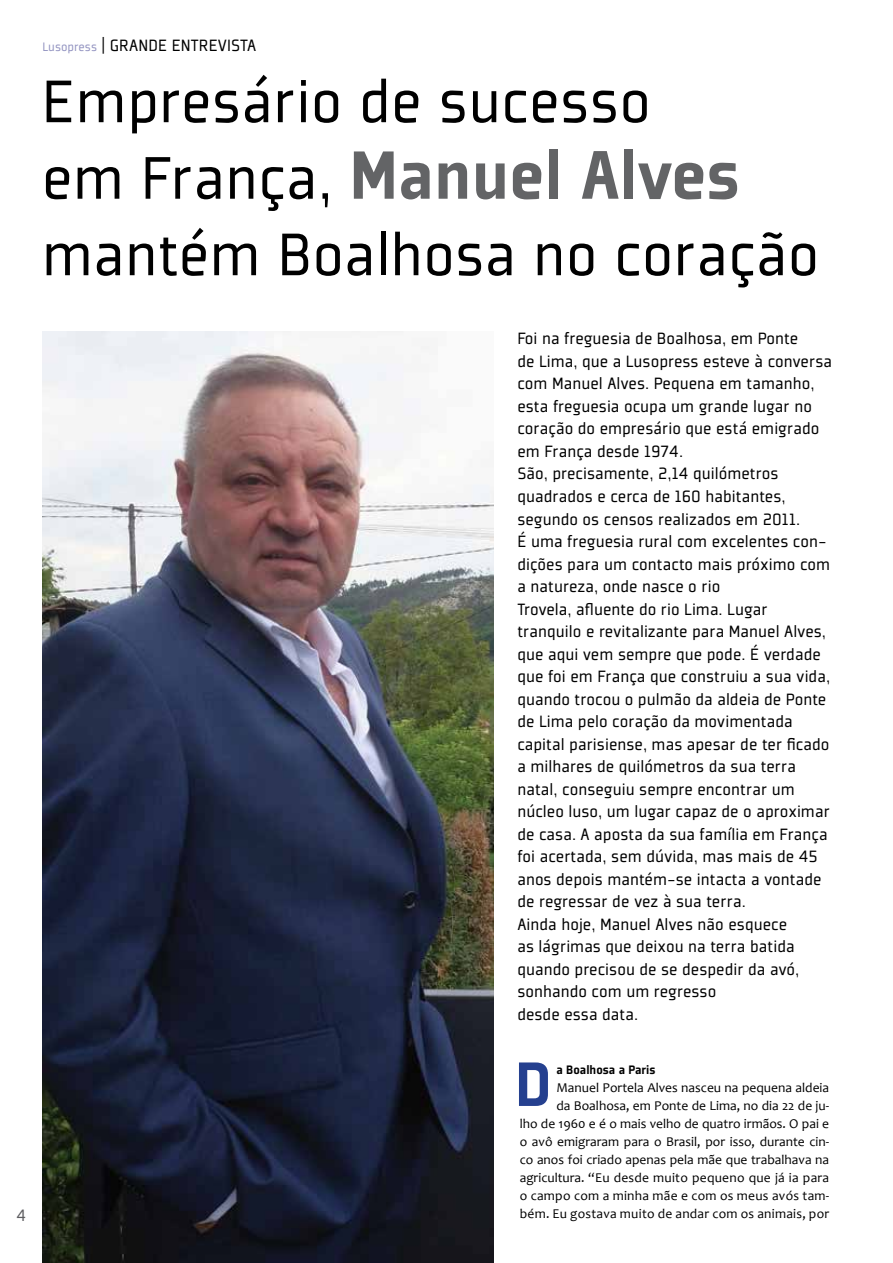
<style>
.page{position:relative;width:893px;height:1263px;background:#fff}
.page>*{position:absolute;margin:0;border:0;box-sizing:border-box;transform-origin:0 0}
.t1{font:75px "Plexes Black Pro";color:#636466}
.t2{font:69px "Plexes Black Pro";color:#25408f}
.t3{font:66px "Plexes Book Pro";color:#000}
.t4{font:18px/22.5px "Plexes Book Pro";color:#000}
.t5{font:18px "Plexes Book Pro";color:#5d5d60}
.t6{font:13.5px/18px "Candara";color:#000;text-align:right}
.t7{font:13.5px "Plexes Black Pro";color:#000}
.s1{font-size:13.5px;color:#9394c1}
.s2{font-family:"Plexes Book Pro";font-size:66px;color:#000}
</style>
<div class="page">
<img style="left:43px;top:332px;width:450px;height:931px">
<p class="t5" style="left:16px;top:1203px;width:11px">4</p>
<p class="t4" style="left:43px;top:34px;width:215px"><span class="s1">Lusopress</span> | GRANDE ENTREVISTA</p>
<h3 class="t3" style="left:42px;top:58px;width:611px">Empresário de sucesso</h3>
<h1 class="t1" style="left:42px;top:126px;width:700px"><span class="s2">em França,</span> Manuel Alves</h1>
<h3 class="t3" style="left:42px;top:211px;width:779px">mantém Boalhosa no coração</h3>
<p class="t4" style="left:517px;top:327px;width:316px">Foi na freguesia de Boalhosa, em Ponte<br>de Lima, que a Lusopress esteve à conversa com Manuel Alves. Pequena em tamanho, esta freguesia ocupa um grande lugar no coração do empresário que está emigrado em França desde 1974.<br>São, precisamente, 2,14 quilómetros quadrados e cerca de 160 habitantes, segundo os censos realizados em 2011.<br>É uma freguesia rural com excelentes con&shy;dições para um contacto mais próximo com a natureza, onde nasce o rio<br>Trovela, afluente do rio Lima. Lugar tranquilo e revitalizante para Manuel Alves, que aqui vem sempre que pode. É verdade que foi em França que construiu a sua vida, quando trocou o pulmão da aldeia de Ponte de Lima pelo coração da movimentada capital parisiense, mas apesar de ter ficado a milhares de quilómetros da sua terra natal, conseguiu sempre encontrar um núcleo luso, um lugar capaz de o aproximar de casa. A aposta da sua família em França foi acertada, sem dúvida, mas mais de 45 anos depois mantém-se intacta a vontade de regressar de vez à sua terra.<br>Ainda hoje, Manuel Alves não esquece<br>as lágrimas que deixou na terra batida quando precisou de se despedir da avó, sonhando com um regresso<br>desde essa data.</p>
<h2 class="t2" style="left:515px;top:1039px;width:39px">D</h2>
<p class="t7" style="left:556px;top:1061px;width:101px">a Boalhosa a Paris</p>
<p class="t6" style="left:520px;top:1078px;width:311px">Manuel Portela Alves nasceu na pequena aldeia<br>da Boalhosa, em Ponte de Lima, no dia 22 de ju-<br>lho de 1960 e é o mais velho de quatro irmãos. O pai e o avô emigraram para o Brasil, por isso, durante cin&shy;co anos foi criado apenas pela mãe que trabalhava na agricultura. “Eu desde muito pequeno que já ia para o campo com a minha mãe e com os meus avós tam&shy;bém. Eu gostava muito de andar com os animais, por</p>
</div>
